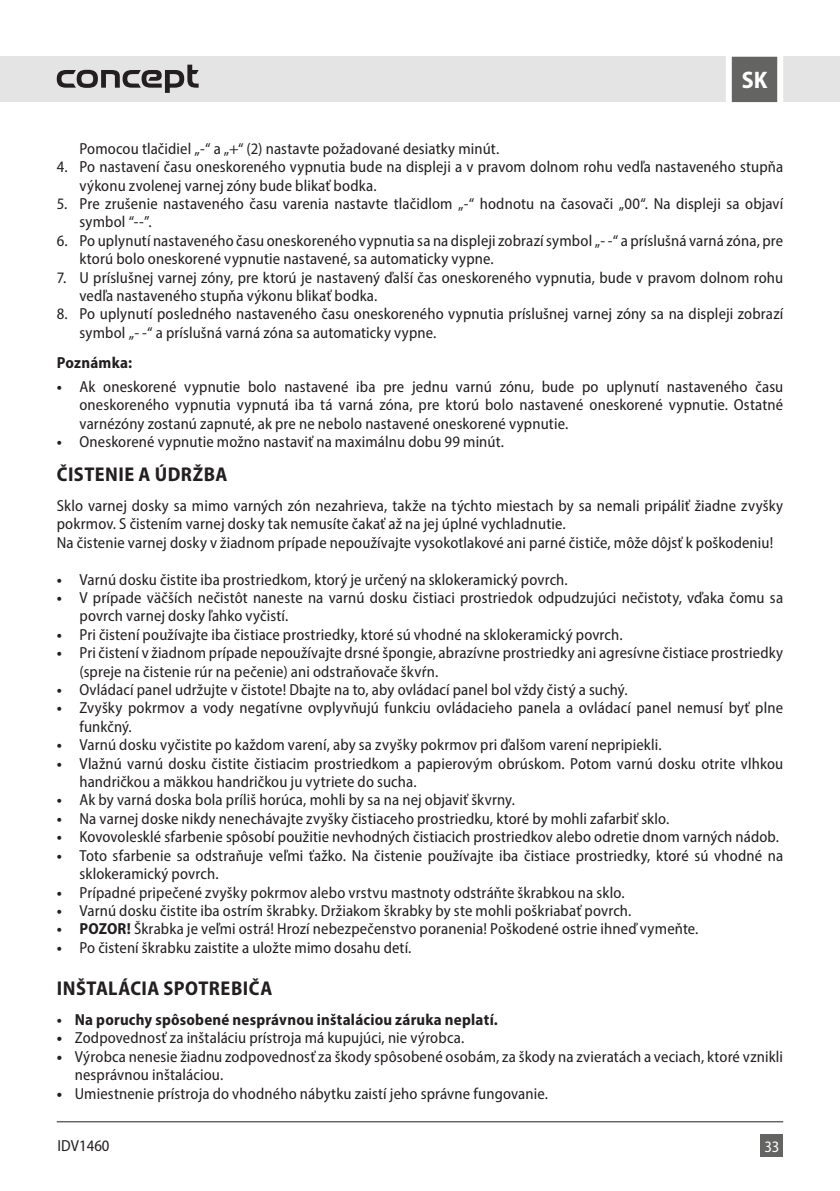
<style>
.page{position:relative;width:840px;height:1191px;background:#fff}
.page>*{position:absolute;margin:0;border:0;box-sizing:border-box;transform-origin:0 0}
.t1{font:700 semi-condensed 24px "Myriad Pro";color:#fff}
.t2{font:700 semi-condensed 20px "Myriad Pro";letter-spacing:.025em;color:#231f20}
.t3{font:semi-condensed 16px/18.4px "Myriad Pro";letter-spacing:.01em;color:#231f20}
.t4{font:700 semi-condensed 16px "Myriad Pro";letter-spacing:.015em;color:#231f20}
.t5{font:semi-condensed 16px "Myriad Pro";color:#fff}
.s1{font-weight:700}
.s2{font-weight:700;font-stretch:normal}
</style>
<div class="page">
<div style="left:0;top:57px;width:839px;height:45px;background:#e4e4e4"></div>
<div style="left:760px;top:1134px;width:22px;height:23px;background:#646463"></div>
<svg style="left:722px;top:56px;width:63px;height:47px;background:#909090"></svg>
<hr style="left:57px;top:1121px;width:725px;height:1px;background:#231f20">
<svg style="left:57px;top:65px;width:141px;height:28px"></svg>
<h1 class="t1" style="left:741px;top:65px;width:27px">SK</h1>
<p class="t3" style="left:79px;top:139px;width:421px">Pomocou tlačidiel „-“ a „+“ (2) nastavte požadované desiatky minút.</p>
<p class="t3" style="left:79px;top:157px;width:705px;text-indent:-23px">4. Po nastavení času oneskoreného vypnutia bude na displeji a v pravom dolnom rohu vedľa nastaveného stupňa výkonu zvolenej varnej zóny bude blikať bodka.</p>
<p class="t3" style="left:79px;top:194px;width:705px;text-indent:-23px">5. Pre zrušenie nastaveného času varenia nastavte tlačidlom „-“ hodnotu na časovači „00“. Na displeji sa objaví symbol “--”.</p>
<p class="t3" style="left:79px;top:231px;width:705px;text-indent:-23px">6. Po uplynutí nastaveného času oneskoreného vypnutia sa na displeji zobrazí symbol „- -“ a príslušná varná zóna, pre ktorú bolo oneskorené vypnutie nastavené, sa automaticky vypne.</p>
<p class="t3" style="left:79px;top:268px;width:704px;text-indent:-23px">7. U príslušnej varnej zóny, pre ktorú je nastavený ďalší čas oneskoreného vypnutia, bude v pravom dolnom rohu vedľa nastaveného stupňa výkonu blikať bodka.</p>
<p class="t3" style="left:79px;top:305px;width:705px;text-indent:-23px">8. Po uplynutí posledného nastaveného času oneskoreného vypnutia príslušnej varnej zóny sa na displeji zobrazí symbol „- -“ a príslušná varná zóna sa automaticky vypne.</p>
<p class="t4" style="left:57px;top:352px;width:77px">Poznámka:</p>
<p class="t3" style="left:79px;top:377px;width:705px;text-align:justify;text-indent:-23px"><span class="s1">•</span> Ak oneskorené vypnutie bolo nastavené iba pre jednu varnú zónu, bude po uplynutí nastaveného času oneskoreného vypnutia vypnutá iba tá varná zóna, pre ktorú bolo nastavené oneskorené vypnutie. Ostatné varnézóny zostanú zapnuté, ak pre ne nebolo nastavené oneskorené vypnutie.</p>
<p class="t3" style="left:57px;top:432px;width:448px"><span class="s1">•</span> Oneskorené vypnutie možno nastaviť na maximálnu dobu 99 minút.</p>
<p class="t2" style="left:57px;top:461px;width:172px">ČISTENIE A ÚDRŽBA</p>
<p class="t3" style="left:57px;top:496px;width:727px">Sklo varnej dosky sa mimo varných zón nezahrieva, takže na týchto miestach by sa nemali pripáliť žiadne zvyšky pokrmov. S čistením varnej dosky tak nemusíte čakať až na jej úplné vychladnutie.<br>Na čistenie varnej dosky v žiadnom prípade nepoužívajte vysokotlakové ani parné čističe, môže dôjsť k poškodeniu!</p>
<p class="t3" style="left:57px;top:570px;width:512px"><span class="s1">•</span> Varnú dosku čistite iba prostriedkom, ktorý je určený na sklokeramický povrch.</p>
<p class="t3" style="left:79px;top:588px;width:704px;text-indent:-23px"><span class="s1">•</span> V prípade väčších nečistôt naneste na varnú dosku čistiaci prostriedok odpudzujúci nečistoty, vďaka čomu sa povrch varnej dosky ľahko vyčistí.</p>
<p class="t3" style="left:57px;top:625px;width:567px"><span class="s1">•</span> Pri čistení používajte iba čistiace prostriedky, ktoré sú vhodné na sklokeramický povrch.</p>
<p class="t3" style="left:79px;top:643px;width:705px;text-indent:-23px"><span class="s1">•</span> Pri čistení v žiadnom prípade nepoužívajte drsné špongie, abrazívne prostriedky ani agresívne čistiace prostriedky (spreje na čistenie rúr na pečenie) ani odstraňovače škvŕn.</p>
<p class="t3" style="left:57px;top:680px;width:572px"><span class="s1">•</span> Ovládací panel udržujte v čistote! Dbajte na to, aby ovládací panel bol vždy čistý a suchý.</p>
<p class="t3" style="left:79px;top:698px;width:704px;text-indent:-23px"><span class="s1">•</span> Zvyšky pokrmov a vody negatívne ovplyvňujú funkciu ovládacieho panela a ovládací panel nemusí byť plne funkčný.</p>
<p class="t3" style="left:57px;top:735px;width:606px"><span class="s1">•</span> Varnú dosku vyčistite po každom varení, aby sa zvyšky pokrmov pri ďalšom varení nepripiekli.</p>
<p class="t3" style="left:79px;top:754px;width:705px;text-indent:-23px"><span class="s1">•</span> Vlažnú varnú dosku čistite čistiacim prostriedkom a papierovým obrúskom. Potom varnú dosku otrite vlhkou handričkou a mäkkou handričkou ju vytriete do sucha.</p>
<p class="t3" style="left:57px;top:790px;width:459px"><span class="s1">•</span> Ak by varná doska bola príliš horúca, mohli by sa na nej objaviť škvrny.</p>
<p class="t3" style="left:57px;top:809px;width:614px"><span class="s1">•</span> Na varnej doske nikdy nenechávajte zvyšky čistiaceho prostriedku, ktoré by mohli zafarbiť sklo.</p>
<p class="t3" style="left:57px;top:827px;width:723px"><span class="s1">•</span> Kovovolesklé sfarbenie spôsobí použitie nevhodných čistiacich prostriedkov alebo odretie dnom varných nádob.</p>
<p class="t3" style="left:79px;top:846px;width:704px;text-indent:-23px"><span class="s1">•</span> Toto sfarbenie sa odstraňuje veľmi ťažko. Na čistenie používajte iba čistiace prostriedky, ktoré sú vhodné na sklokeramický povrch.</p>
<p class="t3" style="left:57px;top:882px;width:569px"><span class="s1">•</span> Prípadné pripečené zvyšky pokrmov alebo vrstvu mastnoty odstráňte škrabkou na sklo.</p>
<p class="t3" style="left:57px;top:901px;width:576px"><span class="s1">•</span> Varnú dosku čistite iba ostrím škrabky. Držiakom škrabky by ste mohli poškriabať povrch.</p>
<p class="t3" style="left:57px;top:919px;width:643px"><span class="s1">• POZOR!</span> Škrabka je veľmi ostrá! Hrozí nebezpečenstvo poranenia! Poškodené ostrie ihneď vymeňte.</p>
<p class="t3" style="left:57px;top:938px;width:356px"><span class="s1">•</span> Po čistení škrabku zaistite a uložte mimo dosahu detí.</p>
<p class="t2" style="left:57px;top:975px;width:217px">INŠTALÁCIA SPOTREBIČA</p>
<p class="t4" style="left:57px;top:1009px;width:442px">• Na poruchy spôsobené nesprávnou inštaláciou záruka neplatí.</p>
<p class="t3" style="left:57px;top:1028px;width:409px"><span class="s2">•</span> Zodpovednosť za inštaláciu prístroja má kupujúci, nie výrobca.</p>
<p class="t3" style="left:75px;top:1047px;width:709px;text-indent:-18px"><span class="s2">•</span> Výrobca nenesie žiadnu zodpovednosť za škody spôsobené osobám, za škody na zvieratách a veciach, ktoré vznikli nesprávnou inštaláciou.</p>
<p class="t3" style="left:57px;top:1083px;width:492px"><span class="s2">•</span> Umiestnenie prístroja do vhodného nábytku zaistí jeho správne fungovanie.</p>
<p class="t3" style="left:58px;top:1135px;width:53px">IDV1460</p>
<p class="t5" style="left:764px;top:1136px;width:16px">33</p>
</div>
